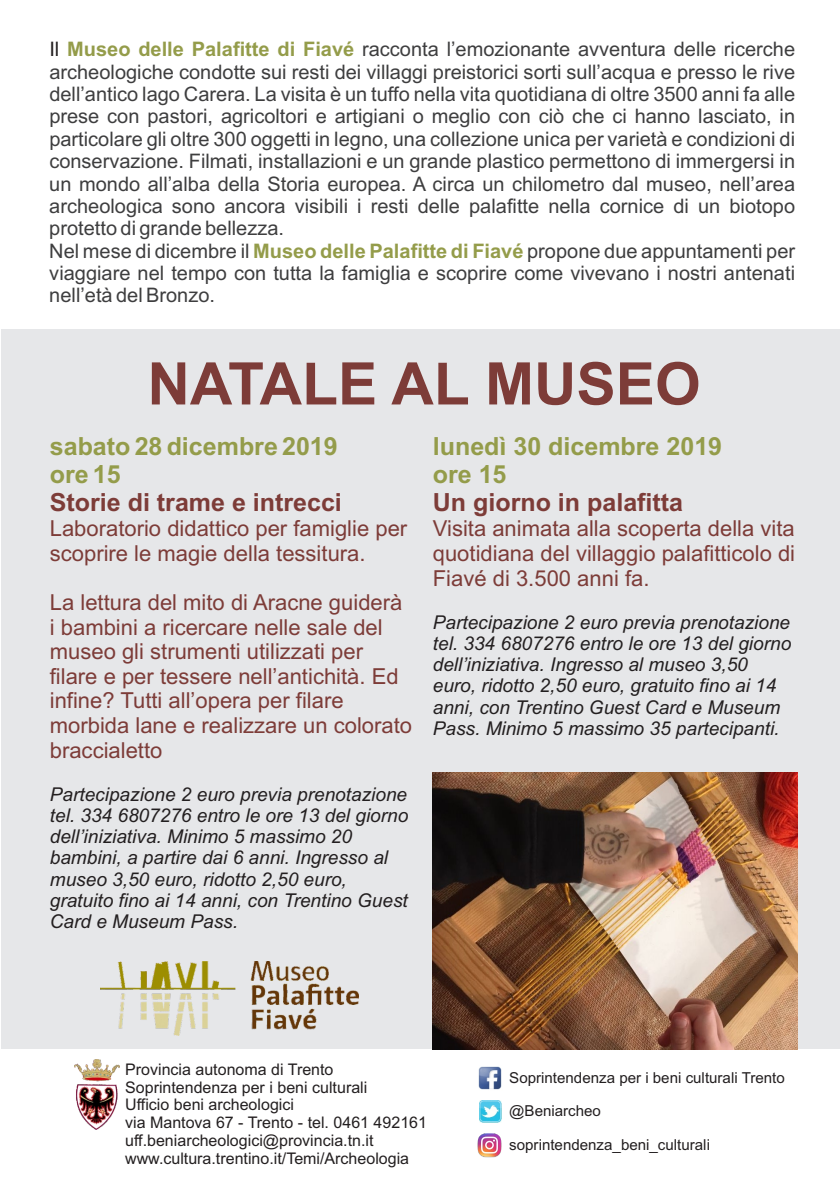
<style>
.page{position:relative;width:840px;height:1191px;background:#fff}
.page>*{position:absolute;margin:0;border:0;box-sizing:border-box;transform-origin:0 0}
.t1{font:700 58.8px "Arial";color:#7d3c38}
.t2{font:700 25px/28px "Arial";color:#949c4a}
.t3{font:700 25px "Arial";color:#7d3c38}
.t4{font:22px/24.6px "Arial";color:#7d3c38}
.t5{font:20px/22.4px "Arial";color:#3e3e3f;text-align:justify}
.t6{font:italic 19px/21.2px "Arial";color:#231f20}
.t7{font:16px/17.8px "Arial";color:#231f20}
.t8{font:15px "Arial";color:#231f20}
.s1{color:#231f20}
.s2{font-weight:700;color:#949c4a}
</style>
<div class="page">
<div style="left:2px;top:329px;width:837px;height:726px;background:#e6e7e9"></div>
<div style="left:0;top:1049px;width:839px;height:138px;background:#fff"></div>
<img style="left:101px;top:961px;width:257px;height:74px">
<img style="left:74px;top:1059px;width:45px;height:70px">
<img style="left:478px;top:1066px;width:24px;height:24px">
<img style="left:479px;top:1100px;width:22px;height:22px">
<img style="left:477px;top:1133px;width:24px;height:24px">
<img style="left:432px;top:772px;width:364px;height:277px">
<p class="t5" style="left:49px;top:40px;width:746px"><span class="s1">Il</span> <span class="s2">Museo delle Palafitte di Fiavé</span> racconta l’emozionante avventura delle ricerche</p>
<p class="t5" style="left:49px;top:62px;width:747px">archeologiche condotte sui resti dei villaggi preistorici sorti sull’acqua e presso le rive dell’antico lago Carera. La visita è un tuffo nella vita quotidiana di oltre 3500 anni fa alle prese con pastori, agricoltori e artigiani o meglio con ciò che ci hanno lasciato, in particolare gli oltre 300 oggetti in legno, una collezione unica per varietà e condizioni di conservazione. Filmati, installazioni e un grande plastico permettono di immergersi in un mondo all’alba della Storia europea. A circa un chilometro dal museo, nell’area archeologica sono ancora visibili i resti delle palafitte nella cornice di un biotopo protetto di grande bellezza.</p>
<p class="t5" style="left:49px;top:263px;width:746px">viaggiare nel tempo con tutta la famiglia e scoprire come vivevano i nostri antenati nell’età del Bronzo.</p>
<p class="t5" style="left:49px;top:241px;width:746px">Nel mese di dicembre il <span class="s2">Museo delle Palafitte di Fiavé</span> propone due appuntamenti per</p>
<h1 class="t1" style="left:147px;top:362px;width:554px">NATALE AL MUSEO</h1>
<p class="t2" style="left:50px;top:435px;width:289px">sabato 28 dicembre 2019 ore 15</p>
<p class="t3" style="left:50px;top:493px;width:293px">Storie di trame e intrecci</p>
<p class="t4" style="left:50px;top:518px;width:359px">Laboratorio didattico per famiglie per scoprire le magie della tessitura.</p>
<p class="t4" style="left:50px;top:592px;width:363px">La lettura del mito di Aracne guiderà i bambini a ricercare nelle sale del museo gli strumenti utilizzati per filare e per tessere nell’antichità. Ed infine? Tutti all’opera per filare morbida lane e realizzare un colorato braccialetto</p>
<p class="t6" style="left:50px;top:785px;width:360px">Partecipazione 2 euro previa prenotazione tel. 334 6807276 entro le ore 13 del giorno dell’iniziativa. Minimo 5 massimo 20 bambini, a partire dai 6 anni. Ingresso al museo 3,50 euro, ridotto 2,50 euro, gratuito fino ai 14 anni, con Trentino Guest Card e Museum Pass.</p>
<p class="t2" style="left:432px;top:435px;width:291px">lunedì 30 dicembre 2019 ore 15</p>
<p class="t3" style="left:432px;top:493px;width:252px">Un giorno in palafitta</p>
<p class="t4" style="left:432px;top:518px;width:363px;text-align:justify">Visita animata alla scoperta della vita quotidiana del villaggio palafitticolo di Fiavé di 3.500 anni fa.</p>
<p class="t6" style="left:432px;top:613px;width:360px">Partecipazione 2 euro previa prenotazione tel. 334 6807276 entro le ore 13 del giorno dell’iniziativa. Ingresso al museo 3,50 euro, ridotto 2,50 euro, gratuito fino ai 14 anni, con Trentino Guest Card e Museum Pass. Minimo 5 massimo 35 partecipanti.</p>
<p class="t7" style="left:125px;top:1061px;width:303px">Provincia autonoma di Trento Soprintendenza per i beni culturali<br>Ufficio beni archeologici<br>via Mantova 67 - Trento - tel. 0461 492161 uff.beniarcheologici@provincia.tn.it www.cultura.trentino.it/Temi/Archeologia</p>
<p class="t8" style="left:509px;top:1071px;width:277px">Soprintendenza per i beni culturali Trento</p>
<p class="t8" style="left:509px;top:1105px;width:93px">@Beniarcheo</p>
<p class="t8" style="left:509px;top:1139px;width:202px">soprintendenza_beni_culturali</p>
</div>
